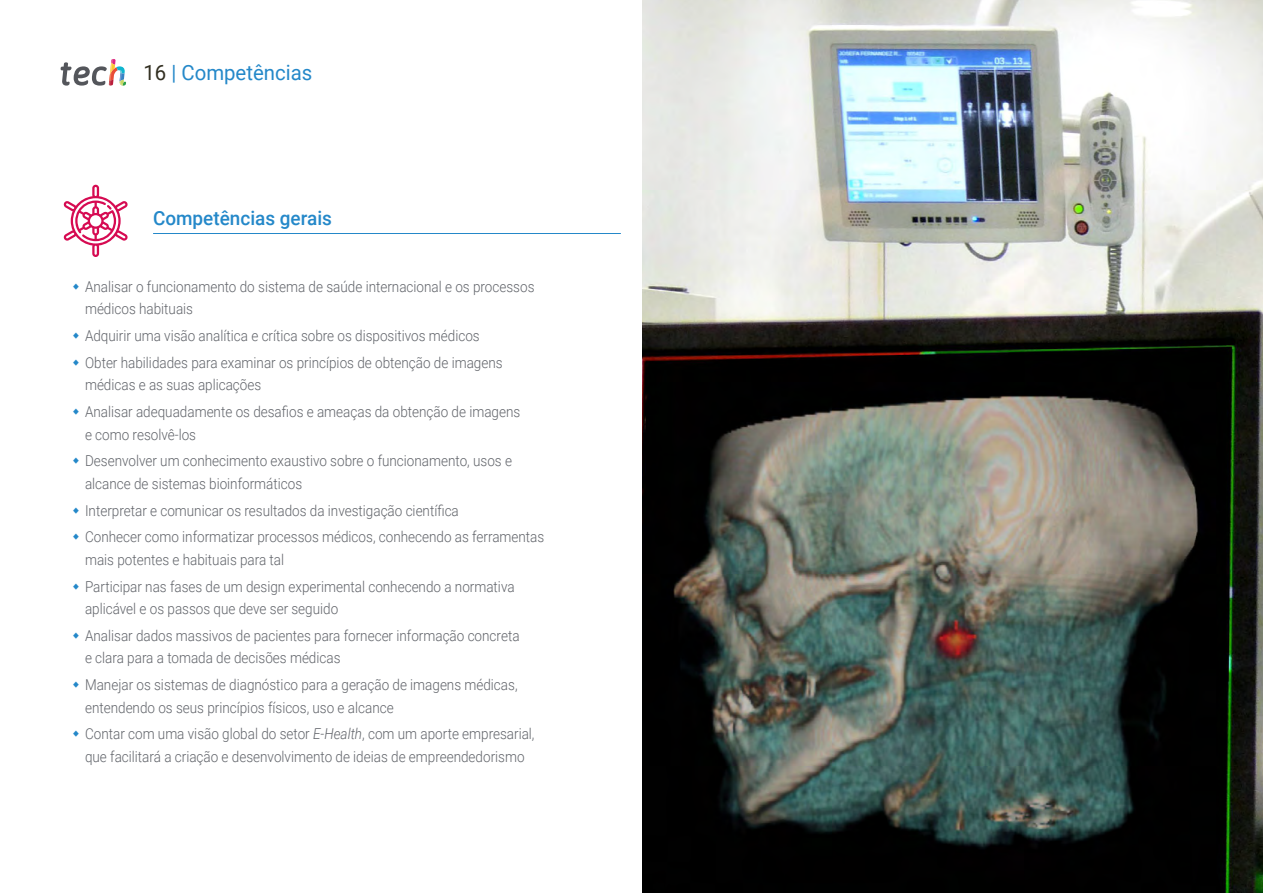
<style>
.page{position:relative;width:1263px;height:893px;background:#fff}
.page>*{position:absolute;margin:0;border:0;box-sizing:border-box;transform-origin:0 0}
.t1{font:21px "Roboto";color:#2488c9}
.t2{font:500 19.5px "Roboto";color:#2488c9}
.t3{font:300 15px/26.7px "Roboto";color:#61646a;scale:.9 1}
.s1{color:#312e20}
.s2{font-style:italic}
</style>
<div class="page">
<hr style="left:153px;top:233px;width:468px;height:1px;background:#2488c9">
<img style="left:642px;top:0;width:621px;height:893px">
<svg style="left:61px;top:59px;width:65px;height:27px"></svg>
<svg style="left:63px;top:185px;width:65px;height:72px"></svg>
<h1 class="t1" style="left:144px;top:57px;width:170px"><span class="s1">16</span> | Competências</h1>
<h2 class="t2" style="left:153px;top:205px;width:180px">Competências gerais</h2>
<p class="t3" style="left:85px;top:275px;width:501px;line-height:22.5px">Analisar o funcionamento do sistema de saúde internacional e os processos médicos habituais</p>
<p class="t3" style="left:85px;top:322px;width:465px">Adquirir uma visão analítica e crítica sobre os dispositivos médicos<br>Obter habilidades para examinar os princípios de obtenção de imagens</p>
<p class="t3" style="left:85px;top:371px;width:485px">médicas e as suas aplicações<br>Analisar adequadamente os desafios e ameaças da obtenção de imagens</p>
<p class="t3" style="left:85px;top:420px;width:476px">e como resolvê-los<br>Desenvolver um conhecimento exaustivo sobre o funcionamento, usos e</p>
<p class="t3" style="left:85px;top:470px;width:512px">alcance de sistemas bioinformáticos<br>Interpretar e comunicar os resultados da investigação científica<br>Conhecer como informatizar processos médicos, conhecendo as ferramentas</p>
<p class="t3" style="left:85px;top:546px;width:479px">mais potentes e habituais para tal<br>Participar nas fases de um design experimental conhecendo a normativa</p>
<p class="t3" style="left:85px;top:595px;width:484px">aplicável e os passos que deve ser seguido<br>Analisar dados massivos de pacientes para fornecer informação concreta</p>
<p class="t3" style="left:85px;top:644px;width:482px">e clara para a tomada de decisões médicas<br>Manejar os sistemas de diagnóstico para a geração de imagens médicas,</p>
<p class="t3" style="left:85px;top:693px;width:501px">entendendo os seus princípios físicos, uso e alcance<br>Contar com uma visão global do setor <span class="s2">E-Health</span>, com um aporte empresarial,</p>
<p class="t3" style="left:85px;top:743px;width:490px">que facilitará a criação e desenvolvimento de ideias de empreendedorismo</p>
</div>
